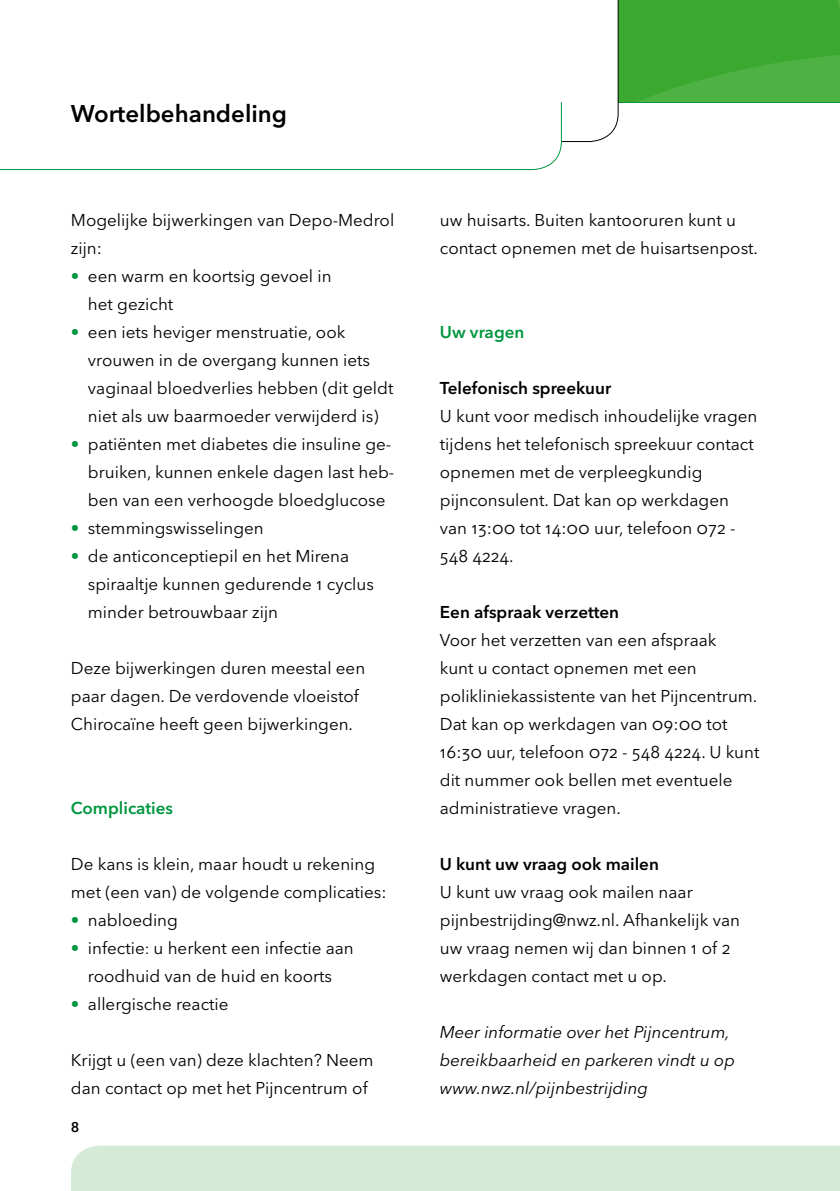
<style>
.page{position:relative;width:840px;height:1191px;background:#fff}
.page>*{position:absolute;margin:0;border:0;box-sizing:border-box;transform-origin:0 0}
.t1{font:600 24px "Avenir Next LT Pro";color:#000}
.t2{font:17px/28px "Avenir Next LT Pro";color:#000}
.t3{font:italic 17px/28px "Avenir Next LT Pro";color:#000}
.t4{font:600 17px "Avenir Next LT Pro";color:#000}
.t5{font:600 17px "Avenir Next LT Pro";color:#00963f}
.t6{font:600 14px "Avenir Next LT Pro";color:#000}
.s1{font-family:"Helvetica Neue LT";color:#00963f}
.s2{font-size:16px}
</style>
<div class="page">
<svg style="left:0;top:0;width:839px;height:171px"></svg>
<div style="left:71px;top:1145px;width:768px;height:46px;background:#d6ead8"></div>
<h1 class="t1" style="left:71px;top:99px;width:217px">Wortelbehandeling</h1>
<p class="t2" style="left:71px;top:206px;width:325px">Mogelijke bijwerkingen van Depo-Medrol zijn:</p>
<p class="t2" style="left:88px;top:262px;width:245px;text-indent:-17px"><span class="s1">•</span> een warm en koortsig gevoel in het gezicht</p>
<p class="t2" style="left:88px;top:318px;width:307px;text-indent:-17px"><span class="s1">•</span> een iets heviger menstruatie, ook vrouwen in de overgang kunnen iets vaginaal bloedverlies hebben (dit geldt niet als uw baarmoeder verwijderd is)</p>
<p class="t2" style="left:88px;top:430px;width:308px;text-indent:-17px"><span class="s1">•</span> patiënten met diabetes die insuline ge&shy;bruiken, kunnen enkele dagen last heb&shy;ben van een verhoogde bloedglucose</p>
<p class="t2" style="left:71px;top:514px;width:194px"><span class="s1">•</span> stemmingswisselingen</p>
<p class="t2" style="left:88px;top:542px;width:287px;text-indent:-17px"><span class="s1">•</span> de anticonceptiepil en het Mirena spiraaltje kunnen gedurende 1 cyclus minder betrouwbaar zijn</p>
<p class="t2" style="left:71px;top:654px;width:295px">Deze bijwerkingen duren meestal een paar dagen. De verdovende vloeistof<br>Chirocaïne heeft geen bijwerkingen.</p>
<p class="t5" style="left:71px;top:798px;width:104px">Complicaties</p>
<p class="t2" style="left:71px;top:850px;width:317px">De kans is klein, maar houdt u rekening met (een van) de volgende complicaties:</p>
<p class="t2" style="left:71px;top:906px;width:108px"><span class="s1">•</span> nabloeding</p>
<p class="t2" style="left:71px;top:934px;width:284px;text-align:center"><span class="s1">•</span> infectie<span class="s2">:</span> u herkent een infectie aan roodhuid van de huid en koorts</p>
<p class="t2" style="left:71px;top:990px;width:159px"><span class="s1">•</span> allergische reactie</p>
<p class="t2" style="left:71px;top:1046px;width:304px">Krijgt u (een van) deze klachten? Neem dan contact op met het Pijncentrum of</p>
<p class="t6" style="left:71px;top:1118px;width:10px">8</p>
<p class="t2" style="left:439px;top:206px;width:319px">uw huisarts. Buiten kantooruren kunt u contact opnemen met de huisartsenpost.</p>
<p class="t5" style="left:439px;top:322px;width:86px">Uw vragen</p>
<p class="t4" style="left:439px;top:378px;width:173px">Telefonisch spreekuur</p>
<p class="t2" style="left:439px;top:402px;width:319px">U kunt voor medisch inhoudelijke vragen tijdens het telefonisch spreekuur contact opnemen met de verpleegkundig pijnconsulent. Dat kan op werkdagen van 13:00 tot 14:00 uur, telefoon 072 - 548 4224.</p>
<p class="t4" style="left:439px;top:602px;width:181px">Een afspraak verzetten</p>
<p class="t2" style="left:439px;top:626px;width:321px">Voor het verzetten van een afspraak<br>kunt u contact opnemen met een polikliniekassistente van het Pijncentrum.<br>Dat kan op werkdagen van 09:00 tot 16:30 uur, telefoon 072 - 548 4224. U kunt dit nummer ook bellen met eventuele administratieve vragen.</p>
<p class="t4" style="left:439px;top:854px;width:220px">U kunt uw vraag ook mailen</p>
<p class="t2" style="left:439px;top:878px;width:301px">U kunt uw vraag ook mailen naar pijnbestrijding@nwz.nl. Afhankelijk van uw vraag nemen wij dan binnen 1 of 2 werkdagen contact met u op.</p>
<p class="t3" style="left:439px;top:1018px;width:296px">Meer informatie over het Pijncentrum, bereikbaarheid en parkeren vindt u op www.nwz.nl/pijnbestrijding</p>
</div>
